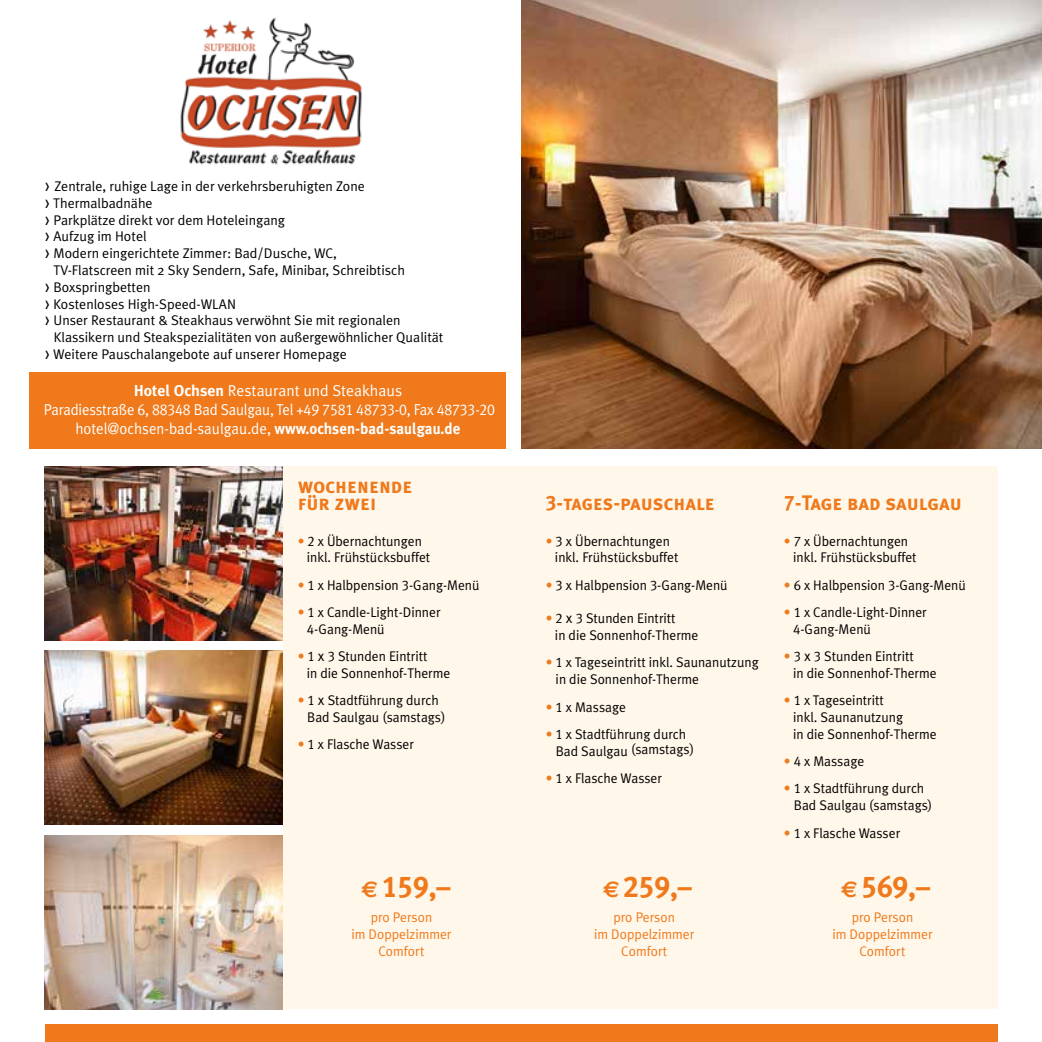
<style>
.page{position:relative;width:1042px;height:1042px;background:#fff}
.page>*{position:absolute;margin:0;border:0;box-sizing:border-box;transform-origin:0 0}
.t1{font:30.1px "Meta Plus Bold Caps";color:#ef791b}
.t2{font:21px/17.5px "Meta Plus Bold Caps";color:#ef791b}
.t3{font:21px "Meta Plus Bold Caps";color:#ef791b;scale:.94 1}
.t4{font:15.75px/18.9px "Meta Plus Normal";color:#fff;text-align:center}
.t5{font:14px/16.8px "Meta Plus Normal";color:#000}
.t6{font:14px/16.8px "Meta Plus Normal";color:#ef791b;text-align:center}
.s1{font-family:"Diwa"}
.s2{font-family:"Meta Plus";font-weight:700}
.s3{font-family:"Meta Plus Normal Caps"}
.s4{color:#ef791b}
.s5{font-family:"Euro Sans";font-weight:700;font-size:22.75px}
</style>
<div class="page">
<div style="left:45px;top:1024px;width:952px;height:18px;background:#ef791b"></div>
<div style="left:283px;top:466px;width:714px;height:543px;background:#fff7ea"></div>
<img style="left:45px;top:835px;width:238px;height:174px">
<img style="left:521px;top:0;width:521px;height:448px">
<div style="left:30px;top:372px;width:476px;height:77px;background:#ef791b"></div>
<img style="left:180px;top:17px;width:182px;height:148px">
<img style="left:45px;top:650px;width:238px;height:174px">
<img style="left:45px;top:466px;width:238px;height:174px">
<p class="t5" style="left:45px;top:177px;width:322px"><span class="s1">›</span> Zentrale, ruhige Lage in der verkehrsberuhigten Zone <span class="s1">›</span> Thermalbadnähe<br><span class="s1">›</span> Parkplätze direkt vor dem Hoteleingang<br><span class="s1">›</span> Aufzug im Hotel<br><span class="s1">›</span> Modern eingerichtete Zimmer: Bad/Dusche, WC,</p>
<p class="t5" style="left:54px;top:261px;width:353px">TV-Flatscreen mit 2 Sky Sendern, Safe, Minibar, Schreibtisch</p>
<p class="t5" style="left:45px;top:278px;width:107px"><span class="s1">›</span> Boxspringbetten</p>
<p class="t5" style="left:45px;top:295px;width:193px"><span class="s1">›</span> Kostenloses High-Speed-WLAN</p>
<p class="t5" style="left:45px;top:312px;width:357px"><span class="s1">›</span> Unser Restaurant &amp; Steakhaus verwöhnt Sie mit regionalen</p>
<p class="t5" style="left:54px;top:329px;width:391px">Klassikern und Steakspezialitäten von außergewöhnlicher Qualität</p>
<p class="t5" style="left:45px;top:345px;width:304px"><span class="s1">›</span> Weitere Pauschalangebote auf unserer Homepage</p>
<p class="t4" style="left:44px;top:381px;width:453px"><span class="s2">Hotel Ochsen</span> Restaurant und Steakhaus<br>Paradiesstraße <span class="s3">6, 88348</span> Bad Saulgau, Tel +<span class="s3">49 7581 48733-0</span>, Fax <span class="s3">48733-20 </span>hotel@ochsen-bad-saulgau.de, <span class="s2">www.ochsen-bad-saulgau.de</span></p>
<h2 class="t2" style="left:298px;top:476px;width:116px">wochenende für zwei</h2>
<p class="t5" style="left:307px;top:532px;width:125px;text-indent:-9px"><span class="s4">•</span> <span class="s3">2</span> x Übernachtungen inkl. Frühstücksbuffet</p>
<p class="t5" style="left:298px;top:576px;width:183px"><span class="s4">•</span> <span class="s3">1</span> x Halbpension <span class="s3">3</span>-Gang-Menü</p>
<p class="t5" style="left:307px;top:603px;width:135px;text-indent:-9px"><span class="s4">•</span> <span class="s3">1</span> x Candle-Light-Dinner<br><span class="s3">4</span>-Gang-Menü</p>
<p class="t5" style="left:307px;top:648px;width:145px;text-indent:-9px"><span class="s4">•</span> <span class="s3">1 x 3</span> Stunden Eintritt<br>in die Sonnenhof-Therme</p>
<p class="t5" style="left:307px;top:692px;width:140px;text-indent:-10px"><span class="s4">•</span> <span class="s3">1 x</span> Stadtführung durch<br>Bad Saulgau (samstags)</p>
<p class="t5" style="left:298px;top:736px;width:118px"><span class="s4">•</span> <span class="s3">1</span> x Flasche Wasser</p>
<h1 class="t1" style="left:362px;top:869px;width:90px"><span class="s5">f</span> 159<span class="s2">,–</span></h1>
<p class="t6" style="left:351px;top:908px;width:102px">pro Person<br>im Doppelzimmer<br>Comfort</p>
<h2 class="t3" style="left:546px;top:491px;width:181px">3-tages-pauschale</h2>
<p class="t5" style="left:555px;top:532px;width:125px;text-indent:-9px"><span class="s4">•</span> <span class="s3">3</span> x Übernachtungen inkl. Frühstücksbuffet</p>
<p class="t5" style="left:546px;top:576px;width:183px"><span class="s4">•</span> <span class="s3">3</span> x Halbpension <span class="s3">3</span>-Gang-Menü</p>
<p class="t5" style="left:555px;top:610px;width:145px;text-indent:-9px"><span class="s4">•</span> <span class="s3">2 x 3</span> Stunden Eintritt<br>in die Sonnenhof-Therme</p>
<p class="t5" style="left:556px;top:654px;width:205px;text-indent:-10px"><span class="s4">•</span> <span class="s3">1</span> x Tageseintritt inkl. Saunanutzung in die Sonnenhof-Therme</p>
<p class="t5" style="left:546px;top:698px;width:82px"><span class="s4">•</span> <span class="s3">1</span> x Massage</p>
<p class="t5" style="left:556px;top:726px;width:140px;line-height:15.9px;text-indent:-10px"><span class="s4">•</span> <span class="s3">1</span> x Stadtführung durch<br>Bad Saulgau (samstags)</p>
<p class="t5" style="left:546px;top:769px;width:118px"><span class="s4">•</span> <span class="s3">1</span> x Flasche Wasser</p>
<h1 class="t1" style="left:603px;top:869px;width:90px"><span class="s5">f</span> 259,–</h1>
<p class="t6" style="left:594px;top:908px;width:102px">pro Person<br>im Doppelzimmer<br>Comfort</p>
<h2 class="t2" style="left:784px;top:494px;width:180px">7-Tage bad saulgau</h2>
<p class="t5" style="left:793px;top:532px;width:125px;text-indent:-9px"><span class="s4">•</span> <span class="s3">7</span> x Übernachtungen inkl. Frühstücksbuffet</p>
<p class="t5" style="left:784px;top:576px;width:183px"><span class="s4">•</span> <span class="s3">6</span> x Halbpension <span class="s3">3</span>-Gang-Menü</p>
<p class="t5" style="left:793px;top:603px;width:135px;text-indent:-9px"><span class="s4">•</span> <span class="s3">1</span> x Candle-Light-Dinner<br><span class="s3">4</span>-Gang-Menü</p>
<p class="t5" style="left:793px;top:648px;width:145px;text-indent:-9px"><span class="s4">•</span> <span class="s3">3 x 3</span> Stunden Eintritt<br>in die Sonnenhof-Therme</p>
<p class="t5" style="left:793px;top:692px;width:145px;text-indent:-9px"><span class="s4">•</span> <span class="s3">1</span> x Tageseintritt<br>inkl. Saunanutzung<br>in die Sonnenhof-Therme</p>
<p class="t5" style="left:784px;top:753px;width:82px"><span class="s4">•</span> <span class="s3">4</span> x Massage</p>
<p class="t5" style="left:794px;top:780px;width:140px;text-indent:-10px"><span class="s4">•</span> <span class="s3">1</span> x Stadtführung durch<br>Bad Saulgau (samstags)</p>
<p class="t5" style="left:784px;top:824px;width:118px"><span class="s4">•</span> <span class="s3">1</span> x Flasche Wasser</p>
<h1 class="t1" style="left:841px;top:869px;width:90px"><span class="s5">f</span> 569,–</h1>
<p class="t6" style="left:832px;top:908px;width:102px">pro Person<br>im Doppelzimmer<br>Comfort</p>
</div>
